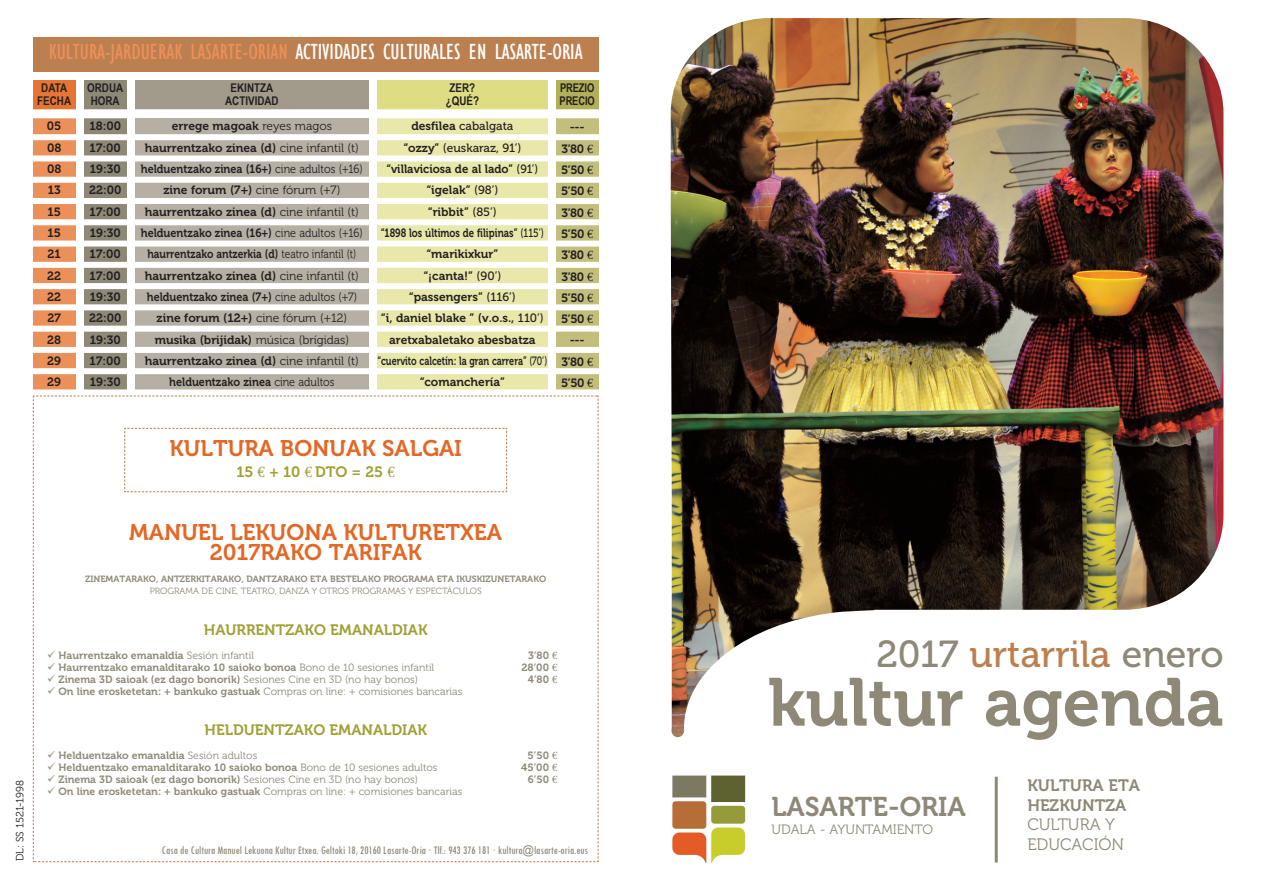
<style>
.page{position:relative;width:1263px;height:893px;background:#fff}
.page>*{position:absolute;margin:0;border:0;box-sizing:border-box;transform-origin:0 0}
.t1{font:67.5px "Museo 700";color:#8e8877}
.t2{font:37.5px "Museo 500";color:#8e8877}
.t3{font:27px "Museo 700";color:#8e8877}
.t4{font:condensed 22.5px "Gill Sans";color:#fff}
.t5{font:22.5px/19.5px "Museo 700";color:#e46724;text-align:center}
.t6{font:16.5px/19.5px "Museo 700";color:#8e8877}
.t7{font:16.5px/19.5px "Museo 300";color:#8e8877}
.t8{font:15px "Museo 700";color:#9fa136}
.t9{font:13.5px "Museo 300";color:#8e8877}
.t10{font:12px/21.3px "Museo 700";color:#231f20;text-align:justify}
.t11{font:12px/21.3px "Museo 700";color:#231f20;text-align:center;scale:.95 1}
.t12{font:condensed 12px "Tw Cen";color:#8e8877;scale:.95 1}
.t13{font:12px/21.3px "Museo 700";letter-spacing:-.03em;color:#231f20;text-align:center}
.t14{font:700 12px/13.5px "Arial Narrow";color:#231f20;text-align:center}
.t15{font:12px/21.3px "Museo 500";color:#231f20;text-align:center}
.t16{font:700 12px/13.5px "Arial Narrow";color:#231f20;scale:.95 1}
.t17{font:10.5px "Museo 700";color:#8e8877}
.t18{font:10.5px "Museo 300";color:#8e8877}
.t19{font:10.5px "Museo 300";color:#231f20}
.t20{font:9px "Museo 700";color:#8e8877}
.t21{font:9px "Museo 300";color:#8e8877}
.s1{color:#ec905a}
.s2{font-family:"Museo 300"}
.s3{font-family:"Museo 700"}
.s4{font-family:"Museo 500"}
.s5{font-family:"Euro Serif"}
.s6{color:#bc7f50}
</style>
<div class="page">
<img style="left:671px;top:18px;width:553px;height:719px">
<div style="left:377px;top:80px;width:170px;height:212px;background:#dedd84"></div>
<div style="left:556px;top:80px;width:42px;height:212px;background:#b1b058"></div>
<div style="left:135px;top:80px;width:234px;height:212px;background:#a29b8c"></div>
<div style="left:84px;top:80px;width:42px;height:212px;background:#8e8877"></div>
<div style="left:33px;top:80px;width:42px;height:212px;background:#e77433"></div>
<div style="left:33px;top:37px;width:565px;height:34px;background:#bc7f50"></div>
<div style="left:377px;top:118px;width:170px;height:34px;background:#efefc5"></div>
<div style="left:556px;top:118px;width:42px;height:29px;background:#c2bf7d"></div>
<div style="left:84px;top:118px;width:42px;height:28px;background:#b1aca1"></div>
<div style="left:33px;top:118px;width:42px;height:21px;background:#f1b28d"></div>
<div style="left:377px;top:119px;width:170px;height:700px;background:#e8e8ab"></div>
<div style="left:556px;top:120px;width:42px;height:701px;background:#c2bf7d"></div>
<div style="left:84px;top:119px;width:42px;height:700px;background:#8e8877"></div>
<div style="left:33px;top:119px;width:42px;height:717px;background:#ec905a"></div>
<div style="left:27px;top:109px;width:614px;height:9px;background:#fff"></div>
<div style="left:135px;top:118px;width:234px;height:25px;background:#b5afa4"></div>
<div style="left:135px;top:119px;width:234px;height:707px;background:#b5afa4"></div>
<div style="left:0;top:177px;width:614px;height:6px;background:#fff"></div>
<div style="left:0;top:198px;width:613px;height:6px;background:#fff"></div>
<div style="left:0;top:219px;width:612px;height:6px;background:#fff"></div>
<div style="left:0;top:240px;width:611px;height:6px;background:#fff"></div>
<div style="left:0;top:283px;width:612px;height:6px;background:#fff"></div>
<div style="left:0;top:262px;width:613px;height:6px;background:#fff"></div>
<div style="left:1px;top:304px;width:614px;height:6px;background:#fff"></div>
<div style="left:0;top:347px;width:613px;height:6px;background:#fff"></div>
<div style="left:3px;top:368px;width:613px;height:6px;background:#fff"></div>
<div style="left:0;top:389px;width:612px;height:6px;background:#fff"></div>
<div style="left:18px;top:155px;width:626px;height:6px;background:#fff"></div>
<div style="left:13px;top:325px;width:596px;height:6px;background:#fff"></div>
<div style="left:21px;top:134px;width:592px;height:6px;background:#fff"></div>
<img style="left:672px;top:775px;width:74px;height:88px">
<hr style="left:995px;top:776px;width:3px;height:86px;background:#8e8877">
<div style="left:33px;top:395px;width:566px;height:467px;background:#fff"></div>
<h3 class="t4" style="left:49px;top:38px;width:535px"><span class="s1">KULTURA-JARDUERAK LASARTE-ORIAN</span> ACTIVIDADES CULTURALES EN LASARTE-ORIA</h3>
<p class="t14" style="left:37px;top:80px;width:35px">DATA<br>FECHA</p>
<p class="t14" style="left:87px;top:80px;width:38px;text-align:left">ORDUA<br>HORA</p>
<p class="t14" style="left:225px;top:80px;width:55px">EKINTZA<br>ACTIVIDAD</p>
<p class="t14" style="left:446px;top:80px;width:35px">ZER? ¿QUÉ?</p>
<p class="t16" style="left:560px;top:80px;width:39px">PREZIO<br>PRECIO</p>
<p class="t10" style="left:47px;top:117px;width:16px">05<br>08<br>08<br>13<br>15<br>15<br>21<br>22<br>22<br>27<br>28<br>29<br>29</p>
<p class="t10" style="left:141px;top:117px;width:224px;text-align:center">errege magoak <span class="s2">reyes magos </span>haurrentzako zinea (d) <span class="s2">cine infantil (t) </span>helduentzako zinea (16+) <span class="s2">cine adultos (+16) </span>zine forum (7+) <span class="s2">cine fórum (+7) </span>haurrentzako zinea (d) <span class="s2">cine infantil (t) </span>helduentzako zinea (16+) <span class="s2">cine adultos (+16) </span>haurrentzako antzerkia (d) <span class="s2">teatro infantil (t) </span>haurrentzako zinea (d) <span class="s2">cine infantil (t) </span>helduentzako zinea (7+) <span class="s2">cine adultos (+7) </span>zine forum (12+) <span class="s2">cine fórum (+12) </span>musika (brijidak) <span class="s2">música (brígidas) </span>haurrentzako zinea (d) <span class="s2">cine infantil (t) </span>helduentzako zinea <span class="s2">cine adultos</span></p>
<p class="t10" style="left:89px;top:117px;width:34px">18:00<br>17:00<br>19:30<br>22:00<br>17:00<br>19:30<br>17:00<br>17:00<br>19:30<br>22:00<br>19:30<br>17:00<br>19:30</p>
<p class="t15" style="left:403px;top:117px;width:119px"><span class="s3">desfilea</span> cabalgata <span class="s3">“ozzy”</span> (euskaraz, 91’)</p>
<p class="t11" style="left:377px;top:159px;width:180px">“villaviciosa de al lado” <span class="s4">(91’) </span>“igelak” <span class="s4">(98’)<br></span>“ribbit” <span class="s4">(85’)<br></span>“1898 los últimos de filipinas” <span class="s4">(115’) </span>“marikixkur”<br>“¡canta!” <span class="s4">(90’)<br></span>“passengers” <span class="s4">(116’)<br></span>“i, daniel blake ” (v.o.s., <span class="s4">110’) </span>aretxabaletako abesbatza “cuervito calcetín: la gran carrera” <span class="s4">(70’) </span>“comanchería”</p>
<p class="t13" style="left:561px;top:118px;width:34px">---<br>3’80 <span class="s5">€<br></span>5’50 <span class="s5">€<br></span>5’50 <span class="s5">€<br></span>3’80 <span class="s5">€<br></span>5’50 <span class="s5">€<br></span>3’80 <span class="s5">€<br></span>3’80 <span class="s5">€<br></span>5’50 <span class="s5">€<br></span>5’50 <span class="s5">€ </span>---<br>3’80 <span class="s5">€<br></span>5’50 <span class="s5">€</span></p>
<p class="t19" style="left:16px;top:861px;width:83px;rotate:-90deg">DL: SS 1521-1998</p>
<h3 class="t5" style="left:170px;top:440px;width:294px">KULTURA BONUAK SALGAI</h3>
<p class="t8" style="left:236px;top:466px;width:160px">15 <span class="s5">€</span> + 10 <span class="s5">€</span> DTO = 25 <span class="s5">€</span></p>
<h3 class="t5" style="left:129px;top:524px;width:374px">MANUEL LEKUONA KULTURETXEA<br>2017RAKO TARIFAK</h3>
<p class="t20" style="left:85px;top:575px;width:463px">ZINEMATARAKO, ANTZERKITARAKO, DANTZARAKO ETA BESTELAKO PROGRAMA ETA IKUSKIZUNETARAKO</p>
<p class="t21" style="left:150px;top:587px;width:334px">PROGRAMA DE CINE, TEATRO, DANZA Y OTROS PROGRAMAS Y ESPECTÁCULOS</p>
<p class="t8" style="left:204px;top:624px;width:225px">HAURRENTZAKO EMANALDIAK</p>
<p class="t17" style="left:59px;top:651px;width:197px">Haurrentzako emanaldia <span class="s2">Sesión infantil</span></p>
<p class="t17" style="left:528px;top:651px;width:31px">3’80 <span class="s5">€</span></p>
<p class="t17" style="left:59px;top:663px;width:377px">Haurrentzako emanalditarako 10 saioko bonoa <span class="s2">Bono de 10 sesiones infantil</span></p>
<p class="t17" style="left:522px;top:663px;width:37px">28’00 <span class="s5">€</span></p>
<p class="t17" style="left:59px;top:675px;width:361px">Zinema 3D saioak (ez dago bonorik) <span class="s2">Sesiones Cine en 3D (no hay bonos)</span></p>
<p class="t17" style="left:528px;top:675px;width:31px">4’80 <span class="s5">€</span></p>
<p class="t18" style="left:59px;top:687px;width:405px"><span class="s3">On line erosketetan: + bankuko gastuak</span> Compras on line: + comisiones bancarias</p>
<p class="t8" style="left:204px;top:724px;width:224px">HELDUENTZAKO EMANALDIAK</p>
<p class="t17" style="left:59px;top:751px;width:200px">Helduentzako emanaldia <span class="s2">Sesión adultos</span></p>
<p class="t17" style="left:528px;top:751px;width:31px">5’50 <span class="s5">€</span></p>
<p class="t17" style="left:59px;top:763px;width:381px">Helduentzako emanalditarako 10 saioko bonoa <span class="s2">Bono de 10 sesiones adultos</span></p>
<p class="t17" style="left:521px;top:763px;width:38px">45’00 <span class="s5">€</span></p>
<p class="t17" style="left:59px;top:775px;width:361px">Zinema 3D saioak (ez dago bonorik) <span class="s2">Sesiones Cine en 3D (no hay bonos)</span></p>
<p class="t17" style="left:528px;top:775px;width:31px">6’50 <span class="s5">€</span></p>
<p class="t18" style="left:59px;top:787px;width:405px"><span class="s3">On line erosketetan: + bankuko gastuak</span> Compras on line: + comisiones bancarias</p>
<p class="t12" style="left:162px;top:843px;width:450px">Casa de Cultura Manuel Lekuona Kultur Etxea. Geltoki 18, 20160 Lasarte-Oria · Tlf.: 943 376 181 · kultura@lasarte-oria.eus</p>
<h2 class="t2" style="left:877px;top:640px;width:348px">2017 <span class="s6">urtarrila</span> enero</h2>
<h1 class="t1" style="left:768px;top:677px;width:457px">kultur agenda</h1>
<h3 class="t3" style="left:772px;top:796px;width:196px">LASARTE-ORIA</h3>
<p class="t9" style="left:772px;top:824px;width:163px">UDALA - AYUNTAMIENTO</p>
<h3 class="t6" style="left:1027px;top:777px;width:114px">KULTURA ETA<br>HEZKUNTZA</h3>
<h3 class="t7" style="left:1027px;top:816px;width:98px">CULTURA Y<br>EDUCACIÓN</h3>
</div>
